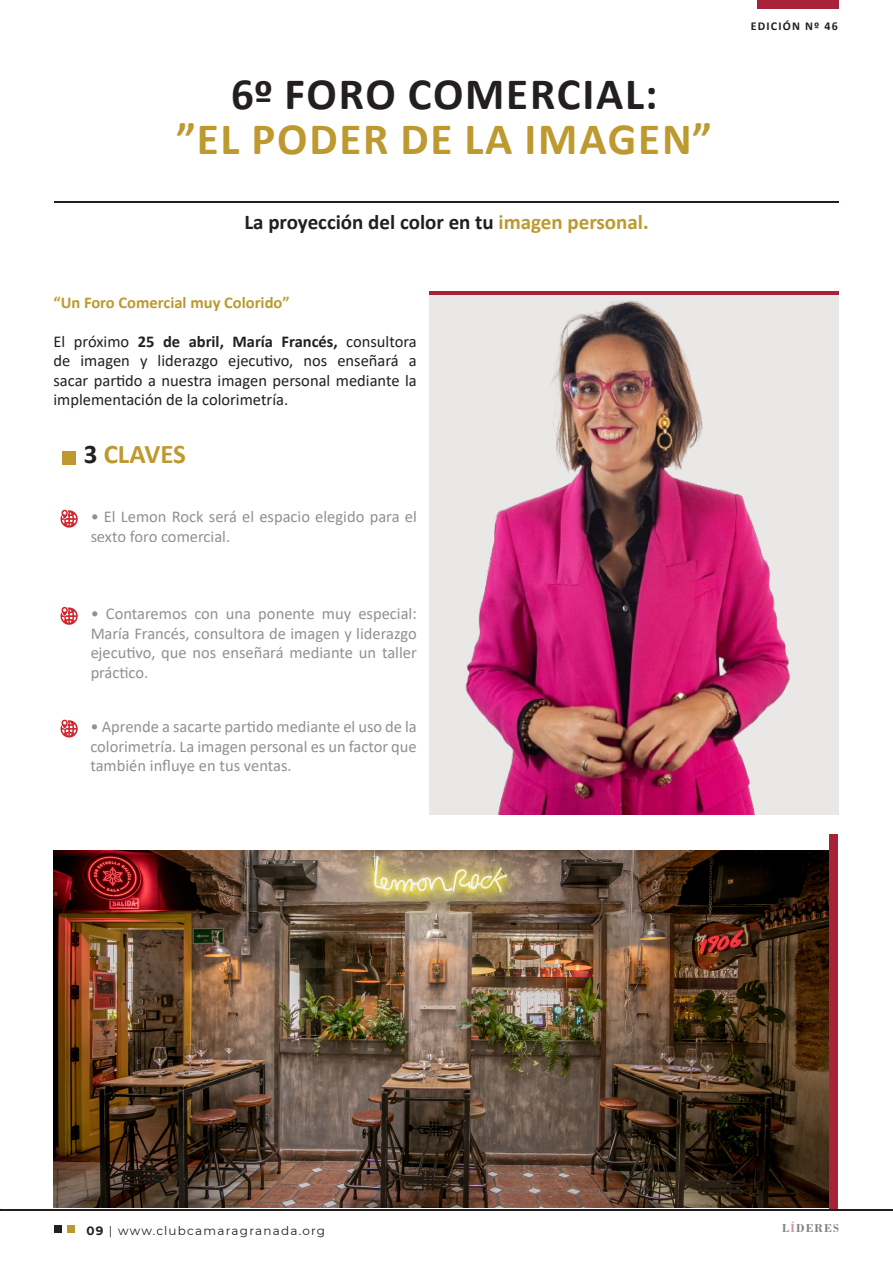
<style>
.page{position:relative;width:893px;height:1263px;background:#fff}
.page>*{position:absolute;margin:0;border:0;box-sizing:border-box;transform-origin:0 0}
.t1{font:700 45px "Calibri";letter-spacing:.04em;color:#bd992f}
.t2{font:700 45px "Calibri";letter-spacing:.04em;color:#231f20}
.t3{font:700 27px "Calibri";color:#bd992f}
.t4{font:700 21px "Calibri";color:#231f20}
.t5{font:16.5px/19.5px "Calibri";color:#231f20;text-align:justify}
.t6{font:700 16.5px "Calibri";color:#bd992f}
.t7{font:12px "Montserrat";letter-spacing:.1em;color:#231f20}
.t8{font:700 12px "Calibri";letter-spacing:.1em;color:#231f20}
.t9{font:700 12px "Bodoni";letter-spacing:.1em;color:#000}
.s1{color:#bd992f}
.s2{font-weight:700}
.s3{color:#231f20}
.s4{color:#a62339}
</style>
<div class="page">
<div style="left:54px;top:1225px;width:7px;height:7px;background:#231f20"></div>
<div style="left:68px;top:1225px;width:7px;height:7px;background:#bd992f"></div>
<hr style="left:54px;top:201px;width:785px;height:2px;background:#231f20">
<hr style="left:0;top:1209px;width:893px;height:1px;background:#231f20">
<svg style="left:61px;top:510px;width:17px;height:18px"></svg>
<svg style="left:61px;top:607px;width:17px;height:18px"></svg>
<div style="left:63px;top:451px;width:13px;height:13px;background:#bd992f"></div>
<svg style="left:61px;top:720px;width:17px;height:17px"></svg>
<img style="left:54px;top:851px;width:775px;height:357px">
<div style="left:430px;top:291px;width:409px;height:9px;background:#a62339"></div>
<div style="left:829px;top:834px;width:8px;height:374px;background:#a62339"></div>
<div style="left:430px;top:295px;width:409px;height:519px;background:#e9e8e7"></div>
<img style="left:447px;top:300px;width:361px;height:515px">
<div style="left:757px;top:0;width:81px;height:9px;background:#a62339"></div>
<p class="t2" style="left:231px;top:63px;width:428px">6º FORO COMERCIAL:</p>
<p class="t1" style="left:176px;top:108px;width:537px">”EL PODER DE LA IMAGEN”</p>
<p class="t4" style="left:244px;top:207px;width:406px">La proyección del color en tu <span class="s1">imagen personal.</span></p>
<p class="t6" style="left:53px;top:291px;width:238px">“Un Foro Comercial muy Colorido”</p>
<p class="t5" style="left:53px;top:331px;width:365px">El próximo <span class="s2">25 de abril, María Francés,</span> consultora de imagen y liderazgo ejecutivo, nos enseñará a sacar partido a nuestra imagen personal mediante la implementación de la colorimetría.</p>
<p class="t3" style="left:84px;top:435px;width:104px"><span class="s3">3</span> CLAVES</p>
<p class="t5" style="left:90px;top:506px;width:328px">• El Lemon Rock será el espacio elegido para el sexto foro comercial.</p>
<p class="t5" style="left:90px;top:604px;width:328px">• Contaremos con una ponente muy especial:<br>María Francés, consultora de imagen y liderazgo ejecutivo, que nos enseñará mediante un taller práctico.</p>
<p class="t5" style="left:90px;top:716px;width:328px">• Aprende a sacarte partido mediante el uso de la colorimetría. La imagen personal es un factor que también influye en tus ventas.</p>
<p class="t8" style="left:751px;top:18px;width:89px">EDICIÓN Nº 46</p>
<p class="t7" style="left:86px;top:1223px;width:240px"><span class="s2">09</span> | www.clubcamaragranada.org</p>
<p class="t9" style="left:782px;top:1220px;width:58px">L<span class="s4">Í</span>DERES</p>
</div>
